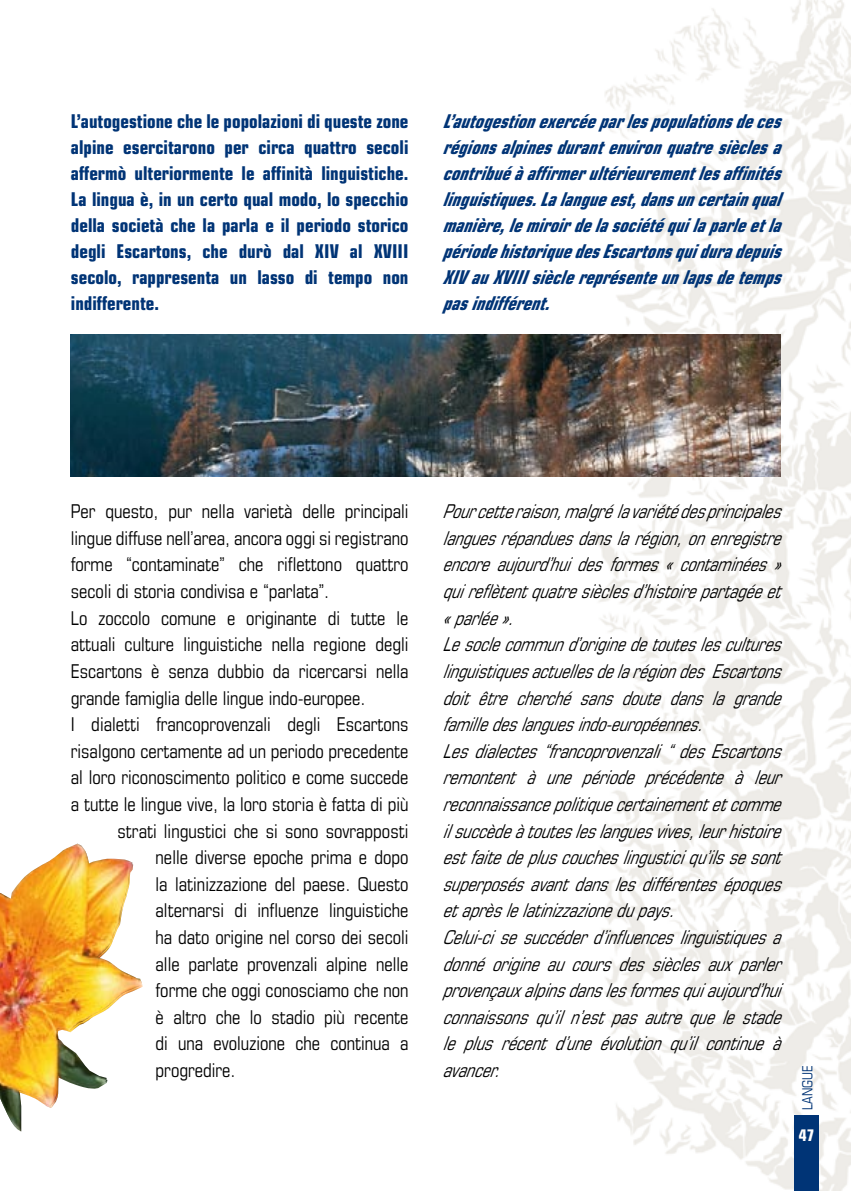
<style>
.page{position:relative;width:851px;height:1191px;background:#fff}
.page>*{position:absolute;margin:0;border:0;box-sizing:border-box;transform-origin:0 0}
.t1{font:italic condensed 19px/26.6px "Eurostile";color:#000;scale:.91 1}
.t2{font:condensed 19px "Eurostile";color:#000;scale:.95 1}
.t3{font:italic 700 condensed 19px/26px "Eurostile";color:#003476;text-align:justify;scale:.95 1}
.t4{font:700 condensed 19px/26px "Eurostile";color:#003476;text-align:justify}
.t5{font:700 condensed 16px "Eurostile";color:#fff}
.t6{font:condensed 14px "Eurostile";color:#003476;scale:.95 1}
</style>
<div class="page">
<img style="left:548px;top:0;width:302px;height:1191px">
<div style="left:794px;top:1115px;width:24px;height:76px;background:#003476"></div>
<img style="left:0;top:843px;width:142px;height:286px">
<img style="left:71px;top:334px;width:709px;height:142px">
<p class="t4" style="left:71px;top:108px;width:339px">L’autogestione che le popolazioni di queste zone alpine esercitarono per circa quattro secoli affermò ulteriormente le affinità linguistiche.<br>La lingua è, in un certo qual modo, lo specchio della società che la parla e il periodo storico degli Escartons, che durò dal XIV al XVIII secolo, rappresenta un lasso di tempo non indifferente.</p>
<p class="t3" style="left:442px;top:108px;width:365px">L’autogestionexercéeparlespopulationsdeces régionsalpinesdurantenvironquatresièclesa contribuéàaffirmerultérieurementlesaffinités linguistiques. Lalangueest,dansuncertainqual manière,lemiroirdelasociétéquilaparleetla périodehistoriquedesEscartonsquiduradepuis XIVauXVIIIsièclereprésenteunlapsdetemps pasindifférent.</p>
<p class="t2" style="left:71px;top:500px;width:357px">Per questo, pur nella varietà delle principali</p>
<p class="t2" style="left:71px;top:526px;width:357px">lingue diffuse nell’area, ancora oggi si registrano</p>
<p class="t2" style="left:71px;top:553px;width:357px">forme “contaminate” che riflettono quattro</p>
<p class="t2" style="left:71px;top:580px;width:273px">secoli di storia condivisa e “parlata”.</p>
<p class="t2" style="left:71px;top:606px;width:357px">Lo zoccolo comune e originante di tutte le</p>
<p class="t2" style="left:71px;top:633px;width:357px">attuali culture linguistiche nella regione degli</p>
<p class="t2" style="left:71px;top:659px;width:357px">Escartons è senza dubbio da ricercarsi nella</p>
<p class="t2" style="left:71px;top:686px;width:311px">grande famiglia delle lingue indo-europee.</p>
<p class="t2" style="left:71px;top:713px;width:357px">I dialetti francoprovenzali degli Escartons</p>
<p class="t2" style="left:71px;top:739px;width:357px">risalgono certamente ad un periodo precedente</p>
<p class="t2" style="left:71px;top:766px;width:357px">al loro riconoscimento politico e come succede</p>
<p class="t2" style="left:71px;top:792px;width:357px">a tutte le lingue vive, la loro storia è fatta di più</p>
<p class="t2" style="left:118px;top:819px;width:307px">strati lingustici che si sono sovrapposti</p>
<p class="t2" style="left:156px;top:846px;width:267px">nelle diverse epoche prima e dopo</p>
<p class="t2" style="left:156px;top:872px;width:267px">la latinizzazione del paese. Questo</p>
<p class="t2" style="left:156px;top:899px;width:267px">alternarsi di influenze linguistiche</p>
<p class="t2" style="left:156px;top:925px;width:267px">ha dato origine nel corso dei secoli</p>
<p class="t2" style="left:156px;top:952px;width:267px">alle parlate provenzali alpine nelle</p>
<p class="t2" style="left:156px;top:979px;width:268px">forme che oggi conosciamo che non</p>
<p class="t2" style="left:156px;top:1005px;width:267px">è altro che lo stadio più recente</p>
<p class="t2" style="left:156px;top:1032px;width:267px">di una evoluzione che continua a</p>
<p class="t2" style="left:156px;top:1058px;width:86px">progredire.</p>
<p class="t1" style="left:442px;top:498px;width:381px">Pourcetteraison,malgrélavariétédesprincipales languesrépanduesdanslarégion,onenregistre encoreaujourd’huidesformes« contaminées » quireflètentquatresièclesd’histoirepartagéeet « parlée ».<br>Lesoclecommund’originedetouteslescultures linguistiquesactuellesdelarégiondesEscartons doit être cherché sans doute dans la grande familledeslanguesindo-européennes.<br>Lesdialectes“francoprovenzali“desEscartons remontent à une période précédente à leur reconnaissancepolitiquecertainementetcomme ilsuccèdeàtoutesleslanguesvives,leurhistoire estfaitedepluscoucheslingusticiqu’ilssesont superposésavantdanslesdifférentesépoques etaprèslelatinizzazionedupays.<br>Celui-cisesuccéderd’influenceslinguistiquesa donnéorigineaucoursdessièclesauxparler provençauxalpinsdanslesformesquiaujourd’hui connaissonsqu’iln’estpasautrequelestade le plus récent d’une évolution qu’il continue à avancer.</p>
<p class="t6" style="left:798px;top:1110px;width:48px;rotate:-90deg">LANGUE</p>
<p class="t5" style="left:798px;top:1125px;width:17px">47</p>
</div>
